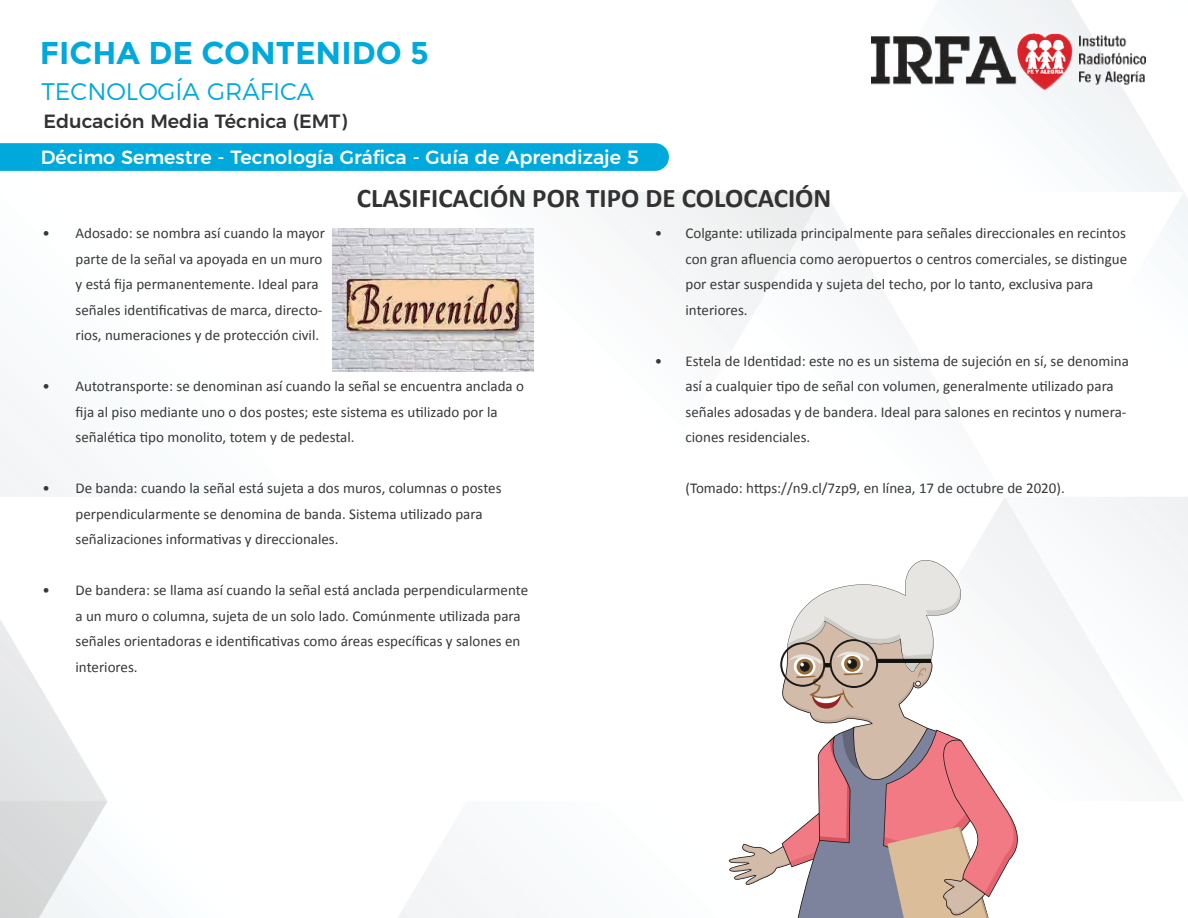
<style>
.page{position:relative;width:1188px;height:918px;background:#fff}
.page>*{position:absolute;margin:0;border:0;box-sizing:border-box;transform-origin:0 0}
.t1{font:700 31.5px "Montserrat";color:#00a9dc}
.t2{font:700 27px "Calibri";color:#333232}
.t3{font:300 24px "Montserrat";color:#00a9dc}
.t4{font:500 19.2px "Montserrat";color:#fff}
.t5{font:500 19.2px "Montserrat";color:#333232}
.t6{font:15px/25.5px "Calibri";color:#373837}
</style>
<div class="page">
<img style="left:0;top:0;width:1188px;height:918px">
<img style="left:872px;top:34px;width:274px;height:55px">
<svg style="left:0;top:143px;width:669px;height:28px;background:#03aadc"></svg>
<img style="left:333px;top:228px;width:200px;height:144px">
<svg style="left:727px;top:557px;width:296px;height:361px"></svg>
<h1 class="t1" style="left:40px;top:34px;width:391px">FICHA DE CONTENIDO 5</h1>
<h3 class="t3" style="left:42px;top:78px;width:274px">TECNOLOGÍA GRÁFICA</h3>
<p class="t5" style="left:43px;top:111px;width:305px">Educación Media Técnica (EMT)</p>
<p class="t4" style="left:41px;top:148px;width:599px">Décimo Semestre - Tecnología Gráfica - Guía de Aprendizaje 5</p>
<p class="t6" style="left:43px;top:221px;width:9px">ï</p>
<p class="t6" style="left:43px;top:374px;width:9px">ï</p>
<p class="t6" style="left:43px;top:476px;width:9px">ï</p>
<p class="t6" style="left:43px;top:578px;width:9px">ï</p>
<h2 class="t2" style="left:357px;top:185px;width:476px">CLASIFICACIÓN POR TIPO DE COLOCACIÓN</h2>
<p class="t6" style="left:76px;top:221px;width:251px">Adosado: se nombra así cuando la mayor parte de la señal va apoyada en un muro y está fija permanentemente. Ideal para señales identificativas de marca, directo&shy;rios, numeraciones y de protección civil.</p>
<p class="t6" style="left:76px;top:374px;width:450px">Autotransporte: se denominan así cuando la señal se encuentra anclada o fija al piso mediante uno o dos postes; este sistema es utilizado por la señalética tipo monolito, totem y de pedestal.</p>
<p class="t6" style="left:76px;top:476px;width:428px">De banda: cuando la señal está sujeta a dos muros, columnas o postes perpendicularmente se denomina de banda. Sistema utilizado para señalizaciones informativas y direccionales.</p>
<p class="t6" style="left:76px;top:578px;width:454px">De bandera: se llama así cuando la señal está anclada perpendicularmente a un muro o columna, sujeta de un solo lado. Comúnmente utilizada para señales orientadoras e identificativas como áreas específicas y salones en interiores.</p>
<p class="t6" style="left:655px;top:221px;width:9px">ï</p>
<p class="t6" style="left:655px;top:348px;width:9px">ï</p>
<p class="t6" style="left:685px;top:221px;width:443px">Colgante: utilizada principalmente para señales direccionales en recintos con gran afluencia como aeropuertos o centros comerciales, se distingue por estar suspendida y sujeta del techo, por lo tanto, exclusiva para interiores.</p>
<p class="t6" style="left:685px;top:348px;width:445px">Estela de Identidad: este no es un sistema de sujeción en sí, se denomina así a cualquier tipo de señal con volumen, generalmente utilizado para señales adosadas y de bandera. Ideal para salones en recintos y numera&shy;ciones residenciales.</p>
<p class="t6" style="left:685px;top:476px;width:381px">(Tomado: https://n9.cl/7zp9, en línea, 17 de octubre de 2020).</p>
</div>
